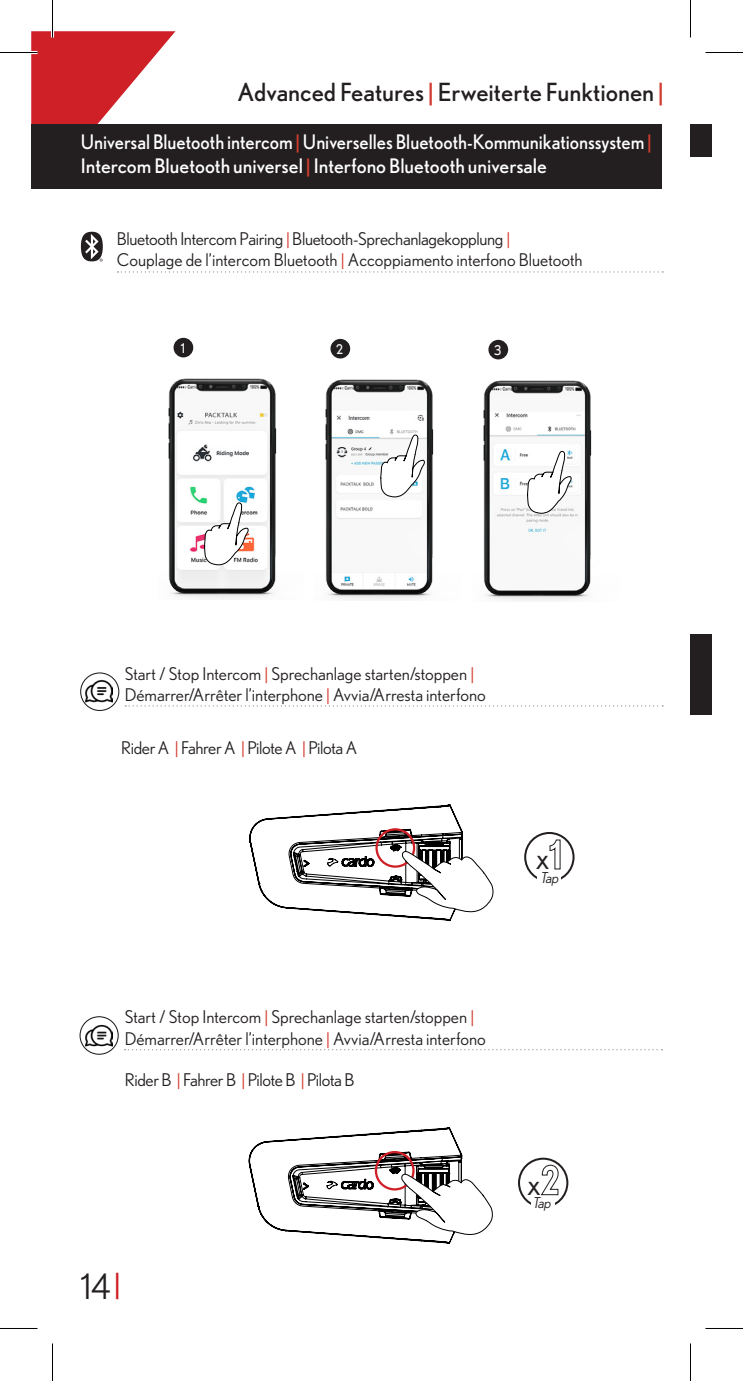
<style>
.page{position:relative;width:743px;height:1381px;background:#fff}
.page>*{position:absolute;margin:0;border:0;box-sizing:border-box;transform-origin:0 0}
.t1{font:35px "Nobel";color:#231f20}
.gray_text_8_align_left{font:32.25px "Nobel";color:#231f20}
.t2{font:25px "Nobel";color:#231f20}
.t3{font:20px/24px "Nobel";color:#fff;scale:.94 1}
.grey_text_title{font:17.5px "Nobel";color:#231f20}
.grey_text_title-2{font:17.5px "Nobel";letter-spacing:-.02em;color:#231f20}
.gray_text_8_align_left-2{font:italic 15px "Nobel";letter-spacing:-.08em;color:#231f20}
.grey_text_title-3{font:13.5px "Nobel";color:#fff;scale:.9 1}
.s1{color:#d33d31}
.s2{font-weight:700;font-size:39.75px}
.s3{font-size:29px;color:#cf2027}
</style>
<div class="page">
<svg style="left:31px;top:31px;width:144px;height:93px"></svg>
<div style="left:31px;top:124px;width:631px;height:64px;background:#231f20"></div>
<div style="left:690px;top:124px;width:22px;height:33px;background:#231f20"></div>
<img style="left:168px;top:378px;width:109px;height:221px">
<div style="left:174px;top:338px;width:19px;height:19px;background:#231f20;border-radius:50%"></div>
<img style="left:483px;top:380px;width:109px;height:221px">
<div style="left:488px;top:340px;width:20px;height:19px;background:#231f20;border-radius:50%"></div>
<svg style="left:249px;top:804px;width:245px;height:117px"></svg>
<svg style="left:248px;top:1127px;width:245px;height:117px"></svg>
<svg style="left:204px;top:502px;width:45px;height:63px"></svg>
<svg style="left:527px;top:450px;width:45px;height:64px"></svg>
<div style="left:524px;top:832px;width:50px;height:50px;border:2px solid #231f20;border-radius:50%"></div>
<div style="left:518px;top:1157px;width:50px;height:51px;border:2px solid #231f20;border-radius:50%"></div>
<div style="left:537px;top:872px;width:24px;height:13px;background:#fff"></div>
<div style="left:531px;top:1198px;width:23px;height:13px;background:#fff"></div>
<svg style="left:117px;top:271px;width:546px;height:2px"></svg>
<svg style="left:125px;top:705px;width:538px;height:1px"></svg>
<svg style="left:125px;top:1049px;width:537px;height:1px"></svg>
<div style="left:80px;top:672px;width:39px;height:39px;border:1px solid #231f20;border-radius:50%"></div>
<div style="left:80px;top:1016px;width:39px;height:38px;border:1px solid #231f20;border-radius:50%"></div>
<img style="left:325px;top:379px;width:109px;height:221px">
<div style="left:330px;top:339px;width:20px;height:19px;background:#231f20;border-radius:50%"></div>
<svg style="left:380px;top:434px;width:45px;height:63px"></svg>
<img style="left:85px;top:678px;width:27px;height:26px">
<img style="left:85px;top:1022px;width:27px;height:26px">
<svg style="left:81px;top:232px;width:22px;height:30px"></svg>
<div style="left:690px;top:634px;width:22px;height:81px;background:#231f20"></div>
<hr style="left:0;top:51px;width:38px;height:3px;background:#fff">
<hr style="left:51px;top:0;width:3px;height:37px;background:#fff">
<hr style="left:0;top:52px;width:38px;height:1px;background:#000">
<hr style="left:705px;top:52px;width:38px;height:1px;background:#000">
<hr style="left:0;top:1328px;width:38px;height:1px;background:#000">
<hr style="left:705px;top:1328px;width:38px;height:1px;background:#000">
<hr style="left:52px;top:0;width:1px;height:37px;background:#000">
<hr style="left:52px;top:1343px;width:1px;height:38px;background:#000">
<hr style="left:690px;top:0;width:1px;height:37px;background:#000">
<hr style="left:690px;top:1343px;width:1px;height:38px;background:#000">
<p class="t2" style="left:238px;top:78px;width:428px">Advanced Features<span class="s1">|</span> Erweiterte Funktionen <span class="s1">|</span></p>
<p class="t3" style="left:81px;top:130px;width:609px">Universal Bluetooth intercom <span class="s1">|</span> Universelles Bluetooth-Kommunikationssystem <span class="s1">|<br></span>Intercom Bluetooth universel <span class="s1">|</span> Interfono Bluetooth universale</p>
<p class="grey_text_title-2" style="left:117px;top:228px;width:395px">Bluetooth Intercom Pairing <span class="s1">|</span> Bluetooth-Sprechanlagekopplung <span class="s1">|</span></p>
<p class="grey_text_title" style="left:117px;top:249px;width:467px">Couplage de l’intercom Bluetooth <span class="s1">|</span> Accoppiamento interfono Bluetooth</p>
<p class="grey_text_title-3" style="left:181px;top:340px;width:6px">1</p>
<p class="grey_text_title-3" style="left:494px;top:342px;width:10px">3</p>
<p class="grey_text_title-3" style="left:336px;top:341px;width:9px">2</p>
<p class="grey_text_title" style="left:125px;top:664px;width:351px">Start / Stop Intercom <span class="s1">|</span> Sprechanlage starten/stoppen <span class="s1">|</span></p>
<p class="grey_text_title" style="left:125px;top:685px;width:362px">Démarrer/Arrêter l’interphone <span class="s1">|</span> Avvia/Arresta interfono</p>
<p class="grey_text_title-2" style="left:121px;top:738px;width:238px">Rider A <span class="s1">|</span> Fahrer A <span class="s1">|</span> Pilote A <span class="s1">|</span> Pilota A</p>
<p class="gray_text_8_align_left" style="left:536px;top:839px;width:28px">x<span class="s2">1</span></p>
<p class="gray_text_8_align_left-2" style="left:541px;top:869px;width:19px">Tap</p>
<p class="grey_text_title" style="left:125px;top:1007px;width:351px">Start / Stop Intercom <span class="s1">|</span> Sprechanlage starten/stoppen <span class="s1">|</span></p>
<p class="grey_text_title" style="left:125px;top:1028px;width:362px">Démarrer/Arrêter l’interphone <span class="s1">|</span> Avvia/Arresta interfono</p>
<p class="grey_text_title-2" style="left:125px;top:1069px;width:231px">Rider B <span class="s1">|</span> Fahrer B <span class="s1">|</span> Pilote B <span class="s1">|</span> Pilota B</p>
<h1 class="t1" style="left:81px;top:1266px;width:42px">14<span class="s3">|</span></h1>
<p class="gray_text_8_align_left" style="left:527px;top:1164px;width:34px">x<span class="s2">2</span></p>
<p class="gray_text_8_align_left-2" style="left:533px;top:1194px;width:19px">Tap</p>
</div>
